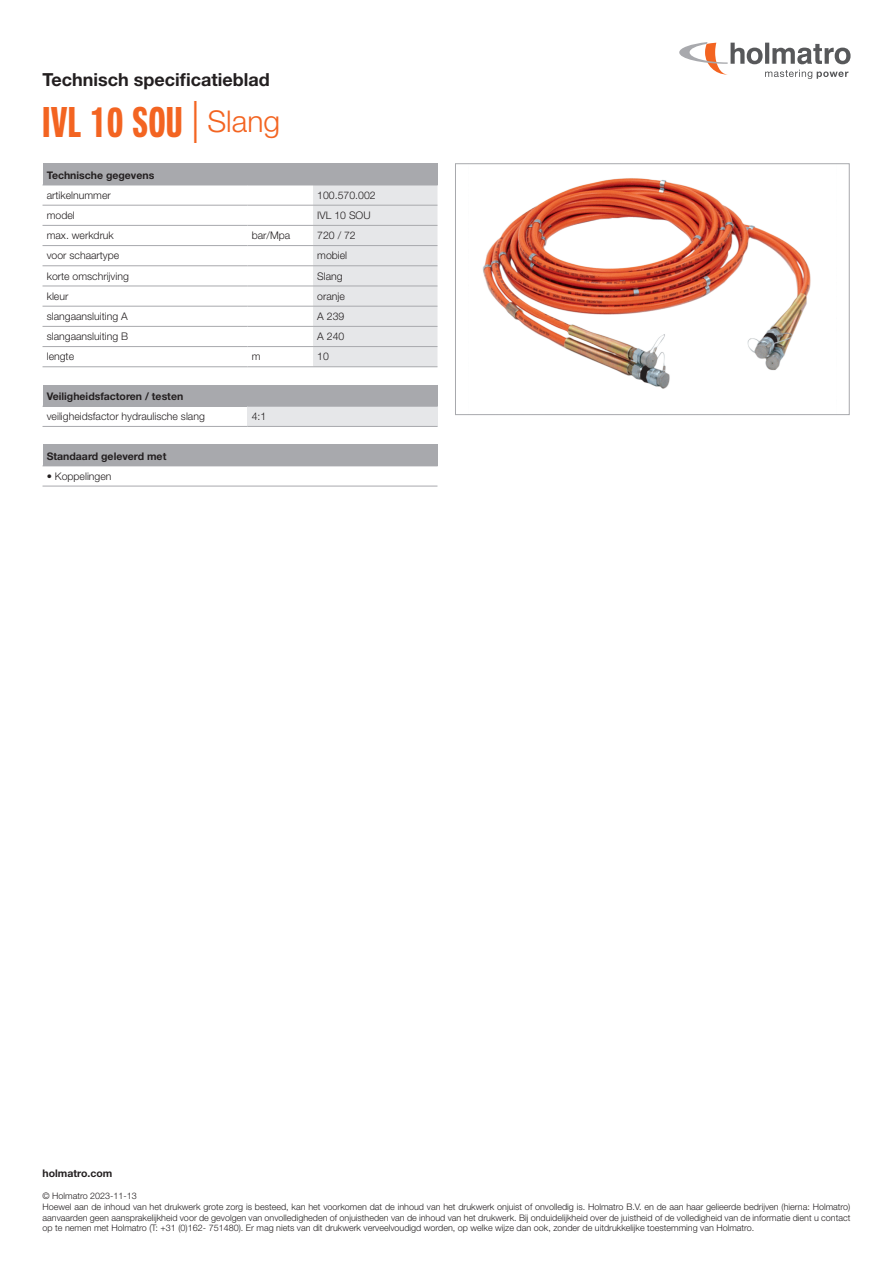
<style>
.page{position:relative;width:893px;height:1263px;background:#fff}
.page>*{position:absolute;margin:0;border:0;box-sizing:border-box;transform-origin:0 0}
.t1{font:700 42px "Neue Helvetica Pro 79 Cm";letter-spacing:.02em;color:#f36421}
.t2{font:700 18px "Helvetica Neue LT Std";color:#231f20}
.t3{font:300 10.5px "Helvetica Neue LT Std";color:#231f20}
.t4{font:700 10.5px "Helvetica Neue LT Std";color:#231f20}
.t5{font:300 9px/10.8px "Helvetica Neue LT Std";color:#231f20}
.s1{font-family:"Helvetica Neue LT Std";font-weight:300}
.s2{font-family:"Helvetica Neue LT Std";font-weight:300;font-size:30px}
</style>
<div class="page">
<svg style="left:679px;top:42px;width:171px;height:37px"></svg>
<div style="left:43px;top:164px;width:394px;height:21px;background:#a8a9ad"></div>
<svg style="left:313px;top:164px;width:125px;height:203px;background:#dedfe1"></svg>
<hr style="left:43px;top:185px;width:204px;height:1px;background:#a8a9ad">
<hr style="left:247px;top:185px;width:66px;height:1px;background:#a8a9ad">
<hr style="left:313px;top:185px;width:125px;height:1px;background:#a8a9ad">
<hr style="left:43px;top:205px;width:204px;height:1px;background:#a8a9ad">
<hr style="left:247px;top:205px;width:66px;height:1px;background:#a8a9ad">
<hr style="left:313px;top:205px;width:124px;height:1px;background:#a8a9ad">
<hr style="left:43px;top:225px;width:204px;height:1px;background:#a8a9ad">
<hr style="left:247px;top:225px;width:66px;height:1px;background:#a8a9ad">
<hr style="left:313px;top:225px;width:124px;height:1px;background:#a8a9ad">
<hr style="left:43px;top:245px;width:204px;height:1px;background:#a8a9ad">
<hr style="left:247px;top:245px;width:66px;height:1px;background:#a8a9ad">
<hr style="left:313px;top:245px;width:124px;height:1px;background:#a8a9ad">
<hr style="left:43px;top:265px;width:204px;height:1px;background:#a8a9ad">
<hr style="left:247px;top:265px;width:66px;height:1px;background:#a8a9ad">
<hr style="left:313px;top:265px;width:124px;height:1px;background:#a8a9ad">
<hr style="left:43px;top:286px;width:204px;height:1px;background:#a8a9ad">
<hr style="left:247px;top:286px;width:66px;height:1px;background:#a8a9ad">
<hr style="left:313px;top:286px;width:124px;height:1px;background:#a8a9ad">
<hr style="left:43px;top:306px;width:204px;height:1px;background:#a8a9ad">
<hr style="left:247px;top:306px;width:66px;height:1px;background:#a8a9ad">
<hr style="left:313px;top:306px;width:124px;height:1px;background:#a8a9ad">
<hr style="left:43px;top:326px;width:204px;height:1px;background:#a8a9ad">
<hr style="left:247px;top:326px;width:66px;height:1px;background:#a8a9ad">
<hr style="left:313px;top:326px;width:124px;height:1px;background:#a8a9ad">
<hr style="left:43px;top:366px;width:204px;height:1px;background:#a8a9ad">
<hr style="left:43px;top:346px;width:204px;height:1px;background:#a8a9ad">
<hr style="left:247px;top:366px;width:66px;height:1px;background:#a8a9ad">
<hr style="left:247px;top:346px;width:66px;height:1px;background:#a8a9ad">
<hr style="left:313px;top:366px;width:124px;height:1px;background:#a8a9ad">
<hr style="left:313px;top:346px;width:124px;height:1px;background:#a8a9ad">
<div style="left:43px;top:385px;width:394px;height:21px;background:#a8a9ad"></div>
<div style="left:247px;top:406px;width:190px;height:20px;background:#e6e7e9"></div>
<svg style="left:437px;top:385px;width:1px;height:21px"></svg>
<hr style="left:43px;top:426px;width:204px;height:1px;background:#a8a9ad">
<hr style="left:43px;top:406px;width:204px;height:1px;background:#a8a9ad">
<hr style="left:247px;top:426px;width:190px;height:1px;background:#a8a9ad">
<hr style="left:247px;top:406px;width:191px;height:1px;background:#a8a9ad">
<div style="left:43px;top:445px;width:394px;height:21px;background:#a8a9ad"></div>
<svg style="left:437px;top:445px;width:1px;height:21px"></svg>
<hr style="left:43px;top:486px;width:394px;height:1px;background:#a8a9ad">
<hr style="left:43px;top:466px;width:395px;height:1px;background:#a8a9ad">
<img style="left:483px;top:178px;width:328px;height:211px">
<div style="left:455px;top:164px;width:394px;height:251px;border:1px solid #a8a9ad"></div>
<h2 class="t2" style="left:43px;top:68px;width:229px">Technisch specificatieblad</h2>
<h1 class="t1" style="left:43px;top:97px;width:239px">IVL 10 SOU <span class="s1">|</span> <span class="s2">Slang</span></h1>
<p class="t4" style="left:47px;top:168px;width:109px">Technische gegevens</p>
<p class="t3" style="left:47px;top:189px;width:65px">artikelnummer</p>
<p class="t3" style="left:317px;top:189px;width:60px">100.570.002</p>
<p class="t3" style="left:47px;top:209px;width:30px">model</p>
<p class="t3" style="left:317px;top:209px;width:55px">IVL 10 SOU</p>
<p class="t3" style="left:47px;top:229px;width:69px">max. werkdruk</p>
<p class="t3" style="left:252px;top:229px;width:40px">bar/Mpa</p>
<p class="t3" style="left:317px;top:229px;width:40px">720 / 72</p>
<p class="t3" style="left:47px;top:249px;width:74px">voor schaartype</p>
<p class="t3" style="left:317px;top:249px;width:31px">mobiel</p>
<p class="t3" style="left:47px;top:269px;width:84px">korte omschrijving</p>
<p class="t3" style="left:317px;top:269px;width:27px">Slang</p>
<p class="t3" style="left:47px;top:290px;width:23px">kleur</p>
<p class="t3" style="left:317px;top:290px;width:29px">oranje</p>
<p class="t3" style="left:47px;top:310px;width:83px">slangaansluiting A</p>
<p class="t3" style="left:317px;top:310px;width:29px">A 239</p>
<p class="t3" style="left:47px;top:330px;width:83px">slangaansluiting B</p>
<p class="t3" style="left:317px;top:330px;width:29px">A 240</p>
<p class="t3" style="left:47px;top:350px;width:29px">lengte</p>
<p class="t3" style="left:252px;top:350px;width:10px">m</p>
<p class="t3" style="left:317px;top:350px;width:13px">10</p>
<p class="t4" style="left:47px;top:390px;width:138px">Veiligheidsfactoren / testen</p>
<p class="t3" style="left:47px;top:410px;width:160px">veiligheidsfactor hydraulische slang</p>
<p class="t3" style="left:252px;top:410px;width:16px">4:1</p>
<p class="t4" style="left:47px;top:449px;width:121px">Standaard geleverd met</p>
<p class="t3" style="left:47px;top:470px;width:66px">• Koppelingen</p>
<p class="t4" style="left:43px;top:1167px;width:71px">holmatro.com</p>
<p class="t5" style="left:43px;top:1190px;width:809px">© Holmatro 2023-11-13<br>Hoewel aan de inhoud van het drukwerk grote zorg is besteed, kan het voorkomen dat de inhoud van het drukwerk onjuist of onvolledig is. Holmatro B.V. en de aan haar gelieerde bedrijven (hierna: Holmatro) aanvaarden geen aansprakelijkheid voor de gevolgen van onvolledigheden of onjuistheden van de inhoud van het drukwerk. Bij onduidelijkheid over de juistheid of de volledigheid van de informatie dient u contact op te nemen met Holmatro (T: +31 (0)162- 751480). Er mag niets van dit drukwerk verveelvoudigd worden, op welke wijze dan ook, zonder de uitdrukkelijke toestemming van Holmatro.</p>
</div>
